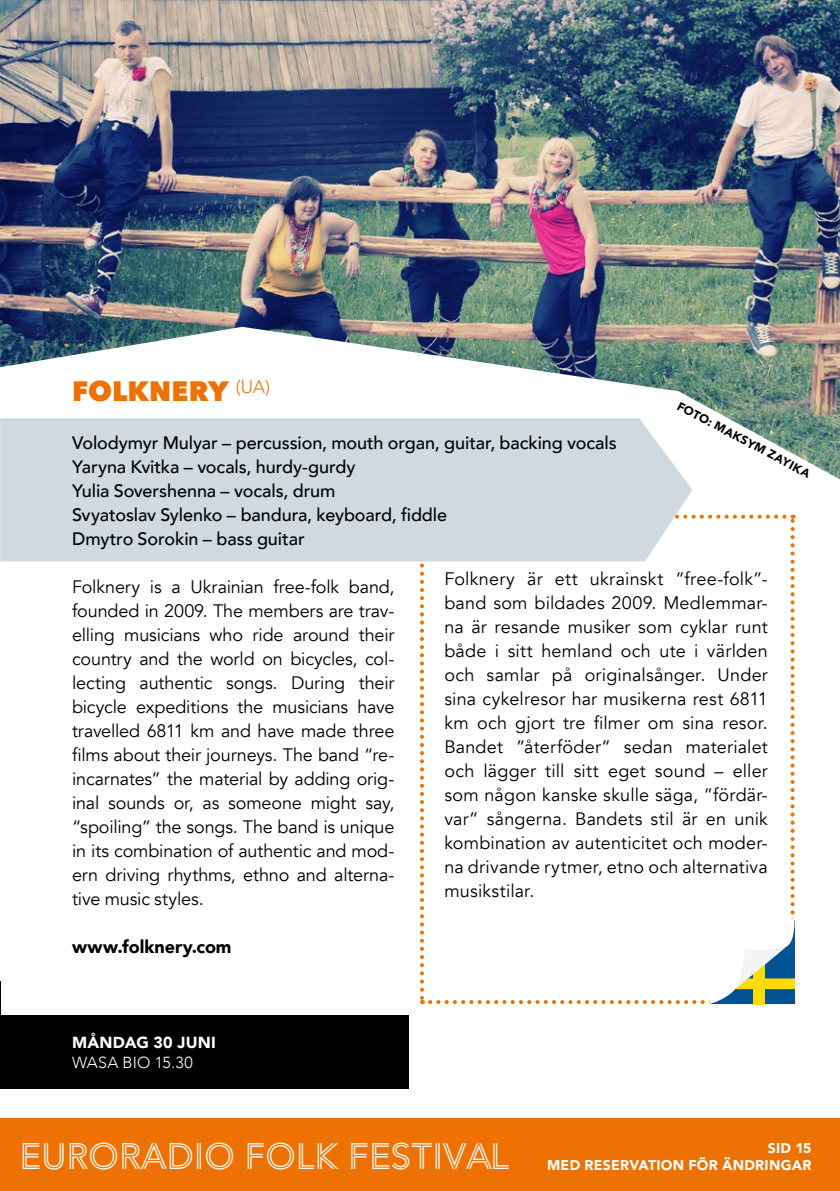
<style>
.page{position:relative;width:840px;height:1191px;background:#fff}
.page>*{position:absolute;margin:0;border:0;box-sizing:border-box;transform-origin:0 0}
.t1{font:36.4px "Avenir P2";color:#fff}
.t2{font:800 28px "Avenir Next";letter-spacing:.005em;color:#ee7203}
.t3{font:18px/24px "Avenir";letter-spacing:.005em;color:#000;text-align:justify}
.t4{font:500 18px/24px "Avenir";letter-spacing:-.005em;color:#000}
.t5{font:900 18px "Avenir";color:#000}
.t6{font:900 16px "Avenir";letter-spacing:.015em;color:#fff}
.t7{font:300 16px "Avenir";letter-spacing:.015em;color:#fff}
.t8{font:900 14px "Avenir LT Pro";letter-spacing:.02em;color:#fff}
.t9{font:900 12px "Avenir";color:#000}
.s1{font-size:36.6px}
</style>
<div class="page">
<div style="left:0;top:1119px;width:839px;height:72px;background:#ee7203"></div>
<svg style="left:420px;top:514px;width:375px;height:491px"></svg>
<img style="left:0;top:0;width:839px;height:479px">
<div style="left:0;top:418px;width:692px;height:143px;background:#cfd9df"></div>
<hr style="left:0;top:981px;width:1px;height:73px;background:#000">
<div style="left:0;top:1015px;width:408px;height:74px;background:#000"></div>
<h2 class="t2" style="left:72px;top:374px;width:199px">FOLKNERY <sup>(UA)</sup></h2>
<p class="t4" style="left:72px;top:430px;width:546px">Volodymyr Mulyar – percussion, mouth organ, guitar, backing vocals Yaryna Kvitka – vocals, hurdy-gurdy<br>Yulia Sovershenna – vocals, drum<br>Svyatoslav Sylenko – bandura, keyboard, fiddle<br>Dmytro Sorokin – bass guitar</p>
<p class="t3" style="left:72px;top:575px;width:324px">Folknery is a Ukrainian free-folk band, founded in 2009. The members are trav&shy;elling musicians who ride around their country and the world on bicycles, col&shy;lecting authentic songs. During their bicycle expeditions the musicians have travelled 6811 km and have made three films about their journeys. The band “re&shy;incarnates” the material by adding orig&shy;inal sounds or, as someone might say, “spoiling” the songs. The band is unique in its combination of authentic and mod&shy;ern driving rhythms, ethno and alterna&shy;tive music styles.</p>
<p class="t5" style="left:72px;top:931px;width:161px">www.folknery.com</p>
<p class="t9" style="left:682px;top:396px;width:150px;rotate:28deg">FOTO: MAKSYM ZAYIKA</p>
<p class="t3" style="left:444px;top:567px;width:325px">Folknery är ett ukrainskt ”free-folk”- band som bildades 2009. Medlemmar&shy;na är resande musiker som cyklar runt både i sitt hemland och ute i världen och samlar på originalsånger. Under sina cykelresor har musikerna rest 6811 km och gjort tre filmer om sina resor.<br>Bandet ”återföder” sedan materialet och lägger till sitt eget sound – eller som någon kanske skulle säga, ”fördär&shy;var” sångerna. Bandets stil är en unik kombination av autenticitet och moder&shy;na drivande rytmer, etno och alternativa musikstilar.</p>
<p class="t6" style="left:72px;top:1029px;width:145px">MÅNDAG 30 JUNI</p>
<p class="t7" style="left:72px;top:1052px;width:122px">WASA BIO 15.30</p>
<h1 class="t1" style="left:19px;top:1134px;width:491px"><span class="s1">EURORADIO</span> FOLK FESTIVAL</h1>
<p class="t8" style="left:767px;top:1139px;width:45px">SID 15</p>
<p class="t8" style="left:547px;top:1156px;width:266px">MED RESERVATION FÖR ÄNDRINGAR</p>
</div>
